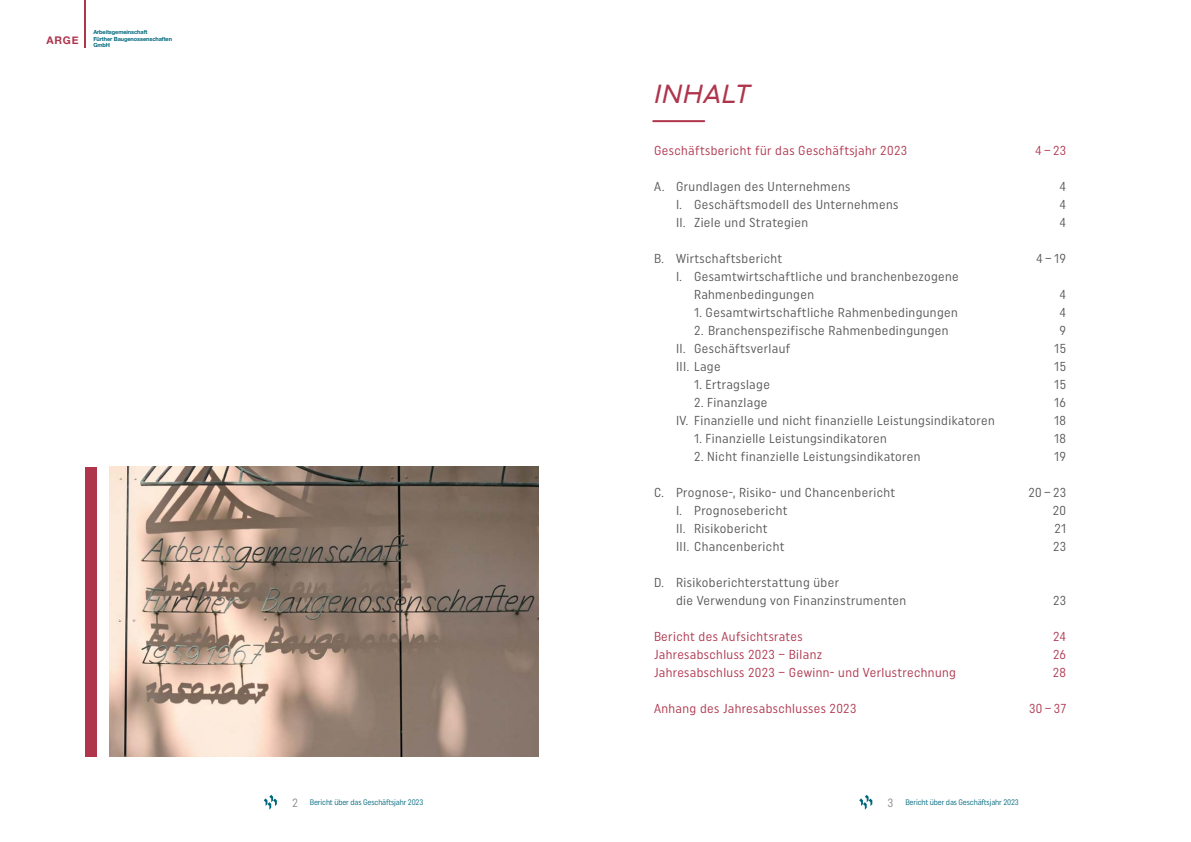
<style>
.page{position:relative;width:1191px;height:842px;background:#fff}
.page>*{position:absolute;margin:0;border:0;box-sizing:border-box;transform-origin:0 0}
.t1{font:italic 300 25px "Cocogoose Pro";letter-spacing:.02em;color:#af354d}
.t2{font:condensed 13px/18px "Uniform";letter-spacing:.03em;color:#565656}
.t3{font:condensed 13px "Uniform";letter-spacing:.03em;color:#af354d}
.t4{font:condensed 12px "Uniform";color:#878786}
.t5{font:700 10.6px "Helvetica Neue";color:#af354d}
.t6{font:condensed 8px "Uniform";letter-spacing:-.015em;color:#00687d}
.t7{font:700 5.6px/6.8px "Helvetica Neue";letter-spacing:-.015em;color:#00687d}
.s1{font-size:12px;color:#878786}
</style>
<div class="page">
<hr style="left:653px;top:120px;width:51px;height:2px;background:#af354d">
<hr style="left:85px;top:0;width:1px;height:48px;background:#af354d">
<svg style="left:264px;top:795px;width:13px;height:15px"></svg>
<svg style="left:859px;top:795px;width:13px;height:15px"></svg>
<img style="left:110px;top:467px;width:429px;height:289px">
<div style="left:85px;top:468px;width:11px;height:289px;background:#af354d"></div>
<p class="t5" style="left:46px;top:32px;width:34px">ARGE</p>
<p class="t7" style="left:93px;top:29px;width:80px">Arbeitsgemeinschaft<br>Fürther Baugenossenschaften<br>GmbH</p>
<h1 class="t1" style="left:653px;top:77px;width:97px">INHALT</h1>
<p class="t3" style="left:654px;top:143px;width:254px">Geschäftsbericht für das Geschäftsjahr 2023</p>
<p class="t3" style="left:1035px;top:143px;width:33px">4–23</p>
<p class="t2" style="left:654px;top:177px;width:198px">A. Grundlagen des Unternehmens</p>
<p class="t2" style="left:1059px;top:177px;width:8px">4</p>
<p class="t2" style="left:676px;top:195px;width:224px">I. Geschäftsmodell des Unternehmens</p>
<p class="t2" style="left:1059px;top:195px;width:8px">4</p>
<p class="t2" style="left:676px;top:213px;width:134px">II. Ziele und Strategien</p>
<p class="t2" style="left:1059px;top:213px;width:8px">4</p>
<p class="t2" style="left:654px;top:249px;width:130px">B. Wirtschaftsbericht</p>
<p class="t2" style="left:1036px;top:249px;width:32px">4–19</p>
<p class="t2" style="left:694px;top:267px;width:266px;text-indent:-18px">I. Gesamtwirtschaftliche und branchenbezogene<br>Rahmenbedingungen</p>
<p class="t2" style="left:1059px;top:285px;width:8px">4</p>
<p class="t2" style="left:694px;top:303px;width:265px">1. Gesamtwirtschaftliche Rahmenbedingungen</p>
<p class="t2" style="left:1059px;top:303px;width:8px">4</p>
<p class="t2" style="left:694px;top:321px;width:256px">2. Branchenspezifische Rahmenbedingungen</p>
<p class="t2" style="left:1059px;top:321px;width:8px">9</p>
<p class="t2" style="left:676px;top:339px;width:116px">II. Geschäftsverlauf</p>
<p class="t2" style="left:1054px;top:339px;width:13px">15</p>
<p class="t2" style="left:676px;top:357px;width:46px">III. Lage</p>
<p class="t2" style="left:1054px;top:357px;width:13px">15</p>
<p class="t2" style="left:694px;top:375px;width:77px">1. Ertragslage</p>
<p class="t2" style="left:1054px;top:375px;width:13px">15</p>
<p class="t2" style="left:694px;top:393px;width:75px">2. Finanzlage</p>
<p class="t2" style="left:1054px;top:393px;width:14px">16</p>
<p class="t2" style="left:676px;top:411px;width:320px">IV. Finanzielle und nicht finanzielle Leistungsindikatoren</p>
<p class="t2" style="left:1054px;top:411px;width:14px">18</p>
<p class="t2" style="left:694px;top:429px;width:194px">1. Finanzielle Leistungsindikatoren</p>
<p class="t2" style="left:1054px;top:429px;width:14px">18</p>
<p class="t2" style="left:694px;top:447px;width:228px">2. Nicht finanzielle Leistungsindikatoren</p>
<p class="t2" style="left:1054px;top:447px;width:14px">19</p>
<p class="t2" style="left:654px;top:483px;width:243px">C. Prognose-, Risiko- und Chancenbericht</p>
<p class="t2" style="left:1028px;top:483px;width:39px">20–23</p>
<p class="t2" style="left:676px;top:501px;width:113px">I. Prognosebericht</p>
<p class="t2" style="left:1052px;top:501px;width:15px">20</p>
<p class="t2" style="left:676px;top:519px;width:93px">II. Risikobericht</p>
<p class="t2" style="left:1054px;top:519px;width:13px">21</p>
<p class="t2" style="left:676px;top:537px;width:110px">III. Chancenbericht</p>
<p class="t2" style="left:1053px;top:537px;width:15px">23</p>
<p class="t2" style="left:676px;top:573px;width:232px;text-indent:-22px">D. Risikoberichterstattung über<br>die Verwendung von Finanzinstrumenten</p>
<p class="t2" style="left:1053px;top:591px;width:15px">23</p>
<p class="t3" style="left:654px;top:629px;width:150px">Bericht des Aufsichtsrates</p>
<p class="t3" style="left:1053px;top:629px;width:14px">24</p>
<p class="t3" style="left:654px;top:647px;width:170px">Jahresabschluss 2023 – Bilanz</p>
<p class="t3" style="left:1053px;top:647px;width:15px">26</p>
<p class="t3" style="left:654px;top:665px;width:303px">Jahresabschluss 2023 – Gewinn- und Verlustrechnung</p>
<p class="t3" style="left:1052px;top:665px;width:15px">28</p>
<p class="t3" style="left:654px;top:701px;width:204px">Anhang des Jahresabschlusses 2023</p>
<p class="t3" style="left:1029px;top:701px;width:39px">30–37</p>
<p class="t4" style="left:292px;top:795px;width:7px">2</p>
<p class="t6" style="left:310px;top:798px;width:115px">Bericht über das Geschäftsjahr 2023</p>
<p class="t6" style="left:887px;top:798px;width:133px"><span class="s1">3</span> Bericht über das Geschäftsjahr 2023</p>
</div>
